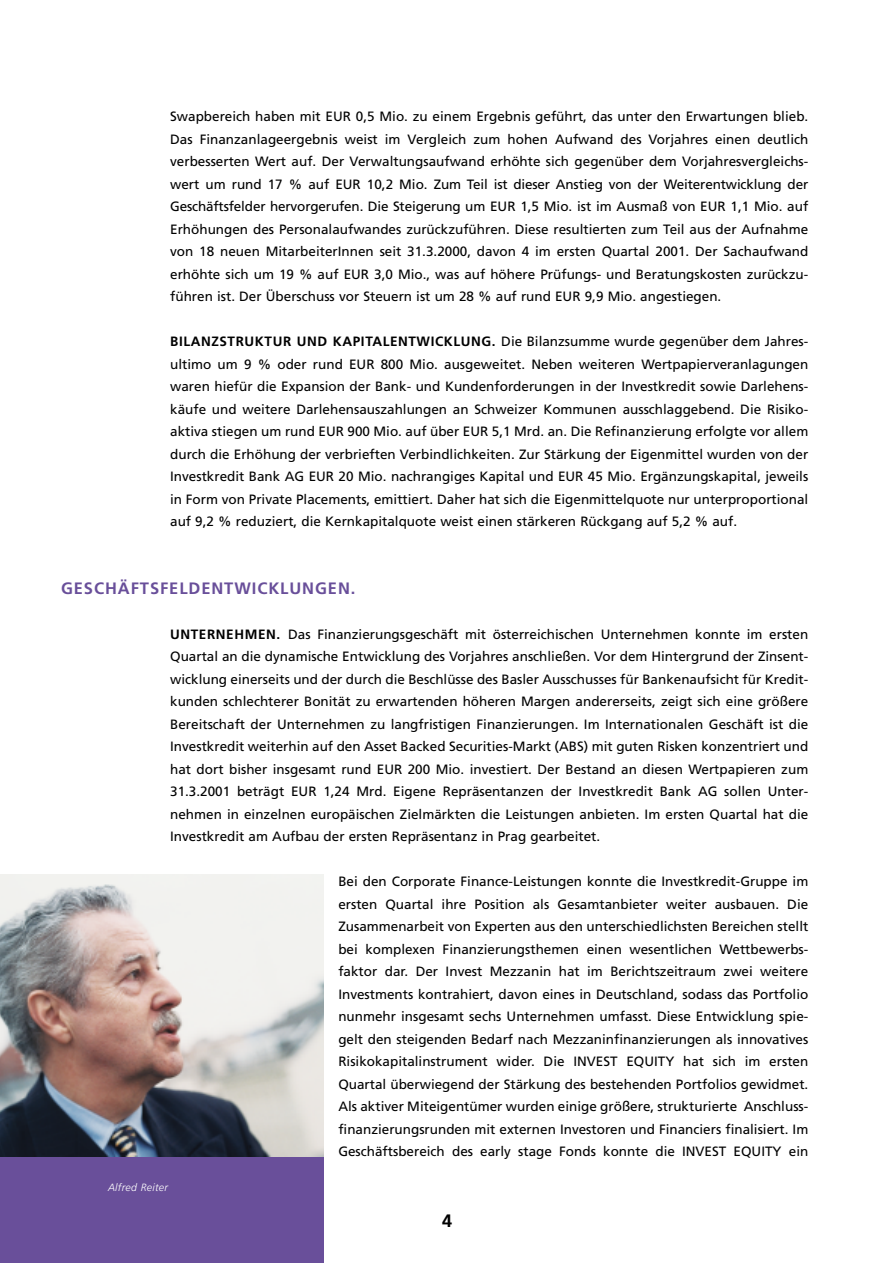
<style>
.page{position:relative;width:893px;height:1263px;background:#fff}
.page>*{position:absolute;margin:0;border:0;box-sizing:border-box;transform-origin:0 0}
.t1{font:700 18px "Frutiger";color:#000}
.t2{font:700 16.5px "Frutiger";letter-spacing:.055em;color:#694f9a}
.t3{font:13.5px/22.5px "Frutiger";color:#000;text-align:justify}
.t4{font:italic 300 10.5px "Frutiger";letter-spacing:.03em;color:#fff}
.s1{font-weight:700}
</style>
<div class="page">
<div style="left:0;top:887px;width:323px;height:376px;background:#694f9a"></div>
<img style="left:0;top:875px;width:323px;height:282px">
<p class="t3" style="left:170px;top:106px;width:639px">Swapbereich haben mit EUR 0,5 Mio. zu einem Ergebnis geführt, das unter den Erwartungen blieb.<br>Das Finanzanlageergebnis weist im Vergleich zum hohen Aufwand des Vorjahres einen deutlich verbesserten Wert auf. Der Verwaltungsaufwand erhöhte sich gegenüber dem Vorjahresvergleichs&shy;wert um rund 17 % auf EUR 10,2 Mio. Zum Teil ist dieser Anstieg von der Weiterentwicklung der Geschäftsfelder hervorgerufen. Die Steigerung um EUR 1,5 Mio. ist im Ausmaß von EUR 1,1 Mio. auf Erhöhungen des Personalaufwandes zurückzuführen. Diese resultierten zum Teil aus der Aufnahme von 18 neuen MitarbeiterInnen seit 31.3.2000, davon 4 im ersten Quartal 2001. Der Sachaufwand erhöhte sich um 19 % auf EUR 3,0 Mio., was auf höhere Prüfungs- und Beratungskosten zurückzu&shy;führen ist. Der Überschuss vor Steuern ist um 28 % auf rund EUR 9,9 Mio. angestiegen.</p>
<p class="t3" style="left:170px;top:331px;width:639px"><span class="s1">BILANZSTRUKTUR UND KAPITALENTWICKLUNG.</span> Die Bilanzsumme wurde gegenüber dem Jahres&shy;ultimo um 9 % oder rund EUR 800 Mio. ausgeweitet. Neben weiteren Wertpapierveranlagungen waren hiefür die Expansion der Bank- und Kundenforderungen in der Investkredit sowie Darlehens&shy;käufe und weitere Darlehensauszahlungen an Schweizer Kommunen ausschlaggebend. Die Risiko&shy;aktiva stiegen um rund EUR 900 Mio. auf über EUR 5,1 Mrd. an. Die Refinanzierung erfolgte vor allem durch die Erhöhung der verbrieften Verbindlichkeiten. Zur Stärkung der Eigenmittel wurden von der Investkredit Bank AG EUR 20 Mio. nachrangiges Kapital und EUR 45 Mio. Ergänzungskapital, jeweils in Form von Private Placements, emittiert. Daher hat sich die Eigenmittelquote nur unterproportional auf 9,2 % reduziert, die Kernkapitalquote weist einen stärkeren Rückgang auf 5,2 % auf.</p>
<p class="t2" style="left:61px;top:581px;width:296px">GESCHÄFTSFELDENTWICKLUNGEN.</p>
<p class="t3" style="left:170px;top:624px;width:639px"><span class="s1">UNTERNEHMEN.</span> Das Finanzierungsgeschäft mit österreichischen Unternehmen konnte im ersten Quartal an die dynamische Entwicklung des Vorjahres anschließen. Vor dem Hintergrund der Zinsent&shy;wicklung einerseits und der durch die Beschlüsse des Basler Ausschusses für Bankenaufsicht für Kredit&shy;kunden schlechterer Bonität zu erwartenden höheren Margen andererseits, zeigt sich eine größere Bereitschaft der Unternehmen zu langfristigen Finanzierungen. Im Internationalen Geschäft ist die Investkredit weiterhin auf den Asset Backed Securities-Markt (ABS) mit guten Risken konzentriert und hat dort bisher insgesamt rund EUR 200 Mio. investiert. Der Bestand an diesen Wertpapieren zum 31.3.2001 beträgt EUR 1,24 Mrd. Eigene Repräsentanzen der Investkredit Bank AG sollen Unter&shy;nehmen in einzelnen europäischen Zielmärkten die Leistungen anbieten. Im ersten Quartal hat die Investkredit am Aufbau der ersten Repräsentanz in Prag gearbeitet.</p>
<p class="t3" style="left:338px;top:871px;width:471px">Bei den Corporate Finance-Leistungen konnte die Investkredit-Gruppe im ersten Quartal ihre Position als Gesamtanbieter weiter ausbauen. Die Zusammenarbeit von Experten aus den unterschiedlichsten Bereichen stellt bei komplexen Finanzierungsthemen einen wesentlichen Wettbewerbs&shy;faktor dar. Der Invest Mezzanin hat im Berichtszeitraum zwei weitere Investments kontrahiert, davon eines in Deutschland, sodass das Portfolio nunmehr insgesamt sechs Unternehmen umfasst. Diese Entwicklung spie&shy;gelt den steigenden Bedarf nach Mezzaninfinanzierungen als innovatives Risikokapitalinstrument wider. Die INVEST EQUITY hat sich im ersten Quartal überwiegend der Stärkung des bestehenden Portfolios gewidmet.<br>Als aktiver Miteigentümer wurden einige größere, strukturierte Anschluss&shy;finanzierungsrunden mit externen Investoren und Financiers finalisiert. Im Geschäftsbereich des early stage Fonds konnte die INVEST EQUITY ein</p>
<p class="t4" style="left:108px;top:1183px;width:61px">Alfred Reiter</p>
<h1 class="t1" style="left:442px;top:1213px;width:12px">4</h1>
</div>
